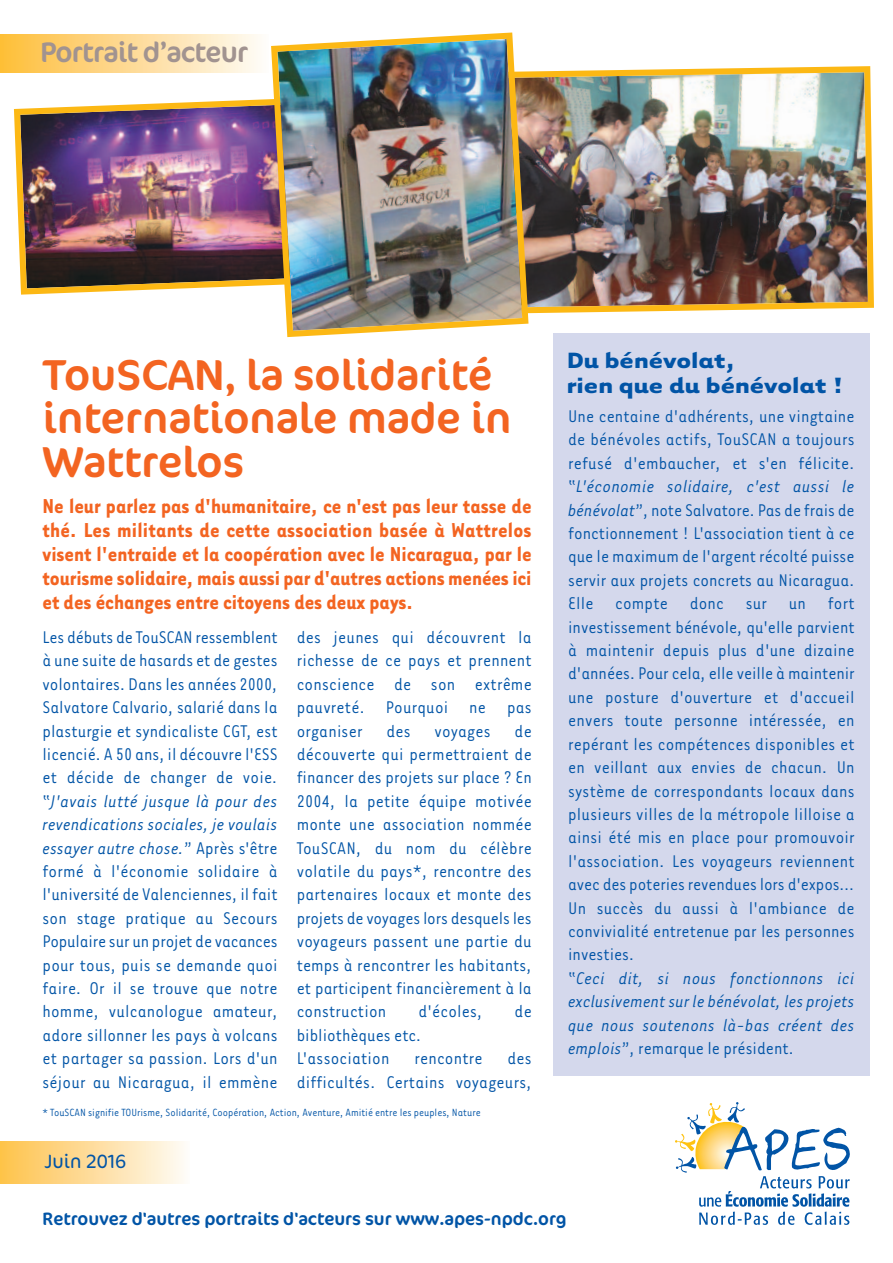
<style>
.page{position:relative;width:893px;height:1263px;background:#fff}
.page>*{position:absolute;margin:0;border:0;box-sizing:border-box;transform-origin:0 0}
.t1{font:43.5px/43.5px "Cocon Pro";color:#f36421}
.t2{font:28.5px "Cocon Pro";letter-spacing:-.025em;color:#a19390}
.t3{font:700 25.5px/25.5px "Tarzana Wide";color:#0154a6}
.t4{font:700 23.25px/24px "Tarzana Narrow";color:#f36421;text-align:justify}
.t5{font:19.5px/23.4px "Tarzana Narrow";letter-spacing:.01em;color:#0154a6;text-align:justify}
.t6{font:300 19.5px "Cocon Pro";color:#0154a6}
.t7{font:18px "Cocon Pro";color:#0154a6}
.t8{font:12px "Tarzana Narrow";color:#0154a6}
.s1{font-style:italic}
</style>
<div class="page">
<div style="left:553px;top:334px;width:317px;height:742px;background:#d4d8ec"></div>
<img style="left:13px;top:99px;width:255px;height:196px">
<div style="left:0;top:35px;width:268px;height:38px;background:linear-gradient(to right,#febd3a,#fefbf7)"></div>
<div style="left:0;top:1142px;width:190px;height:42px;background:linear-gradient(to right,#fec24a,#fefbf6)"></div>
<svg style="left:675px;top:1102px;width:175px;height:123px"></svg>
<img style="left:532px;top:66px;width:342px;height:248px">
<img style="left:268px;top:32px;width:264px;height:306px">
<h2 class="t2" style="left:40px;top:43px;width:209px">Portrait d’acteur</h2>
<h1 class="t1" style="left:43px;top:357px;width:470px">TouSCAN, la solidarité internationale made in<br>Wattrelos</h1>
<p class="t4" style="left:43px;top:493px;width:491px">Ne leur parlez pas d'humanitaire, ce n'est pas leur tasse de thé. Les militants de cette association basée à Wattrelos visent l'entraide et la coopération avec le Nicaragua, par le tourisme solidaire,mais aussi par d'autres actionsmenéesici et des échanges entre citoyens des deux pays.</p>
<p class="t5" style="left:43px;top:624px;width:237px">Les débuts de TouSCAN ressemblent à une suite de hasards et de gestes volontaires. Dansles années 2000, Salvatore Calvario, salarié dans la plasturgie et syndicaliste CGT, est licencié. A 50 ans, il découvre l'ESS et décide de changer de voie. “<span class="s1">J'avais lutté jusque là pour des revendications sociales, je voulais essayer autre chose.</span>” Après s'être formé à l'économie solidaire à l'université de Valenciennes, ilfait son stage pratique au Secours Populaire sur un projet de vacances pour tous, puis se demande quoi faire. Or il se trouve que notre homme, vulcanologue amateur, adore sillonner les pays à volcans et partager sa passion. Lors d'un séjour au Nicaragua, il emmène</p>
<p class="t5" style="left:297px;top:624px;width:237px">des jeunes qui découvrent la richesse de ce pays et prennent conscience de son extrême pauvreté. Pourquoi ne pas organiser des voyages de découverte qui permettraient de financer des projets sur place ? En 2004, la petite équipe motivée monte une association nommée TouSCAN, du nom du célèbre volatile du pays*, rencontre des partenaires locaux et monte des projets de voyageslors desquelsles voyageurs passent une partie du temps à rencontrer les habitants, et participent financièrement à la construction</p>
<p class="t5" style="left:418px;top:999px;width:66px">d'écoles,</p>
<p class="t5" style="left:515px;top:999px;width:19px">de</p>
<p class="t5" style="left:297px;top:1022px;width:126px">bibliothèques etc.<br>L'association</p>
<p class="t5" style="left:297px;top:1046px;width:237px;text-align:right">des<br>difficultés. Certains voyageurs,</p>
<p class="t5" style="left:414px;top:1046px;width:70px">rencontre</p>
<p class="t8" style="left:43px;top:1105px;width:440px">* TouSCAN signifie TOUrisme, Solidarité, Coopération, Action, Aventure, Amitié entre les peuples, Nature</p>
<p class="t6" style="left:45px;top:1155px;width:83px">Juin 2016</p>
<h3 class="t3" style="left:567px;top:346px;width:278px">Du bénévolat,<br>rien que du bénévolat !</h3>
<p class="t5" style="left:568px;top:404px;width:288px;text-align:left">Une centaine d'adhérents, une vingtaine de bénévoles actifs, TouSCAN a toujours refusé d'embaucher, et s'en félicite. “<span class="s1">L'économie solidaire, c'est aussi le bénévolat</span>”, note Salvatore. Pas de frais de fonctionnement ! L'association tient à ce que le maximum de l'argent récolté puisse servir aux projets concrets au Nicaragua.<br>Elle compte donc sur un fort investissement bénévole, qu'elle parvient à maintenir depuis plus d'une dizaine d'années. Pourcela, elle veille àmaintenir une posture d'ouverture et d'accueil envers toute personne intéressée, en repérant les compétences disponibles et en veillant aux envies de chacun. Un système de correspondants locaux dans plusieurs villes de la métropole lilloise a ainsi été mis en place pour promouvoir l'association. Les voyageurs reviennent avec des poteriesrevendueslors d'expos… Un succès du aussi à l'ambiance de convivialité entretenue par les personnes investies.<br>“<span class="s1">Ceci dit, si nous fonctionnons ici exclusivementsur le bénévolat, les projets que nous soutenons là-bas créent des emplois</span>”, remarque le président.</p>
<p class="t7" style="left:43px;top:1213px;width:526px">Retrouvez d'autres portraits d'acteurs sur www.apes-npdc.org</p>
</div>
